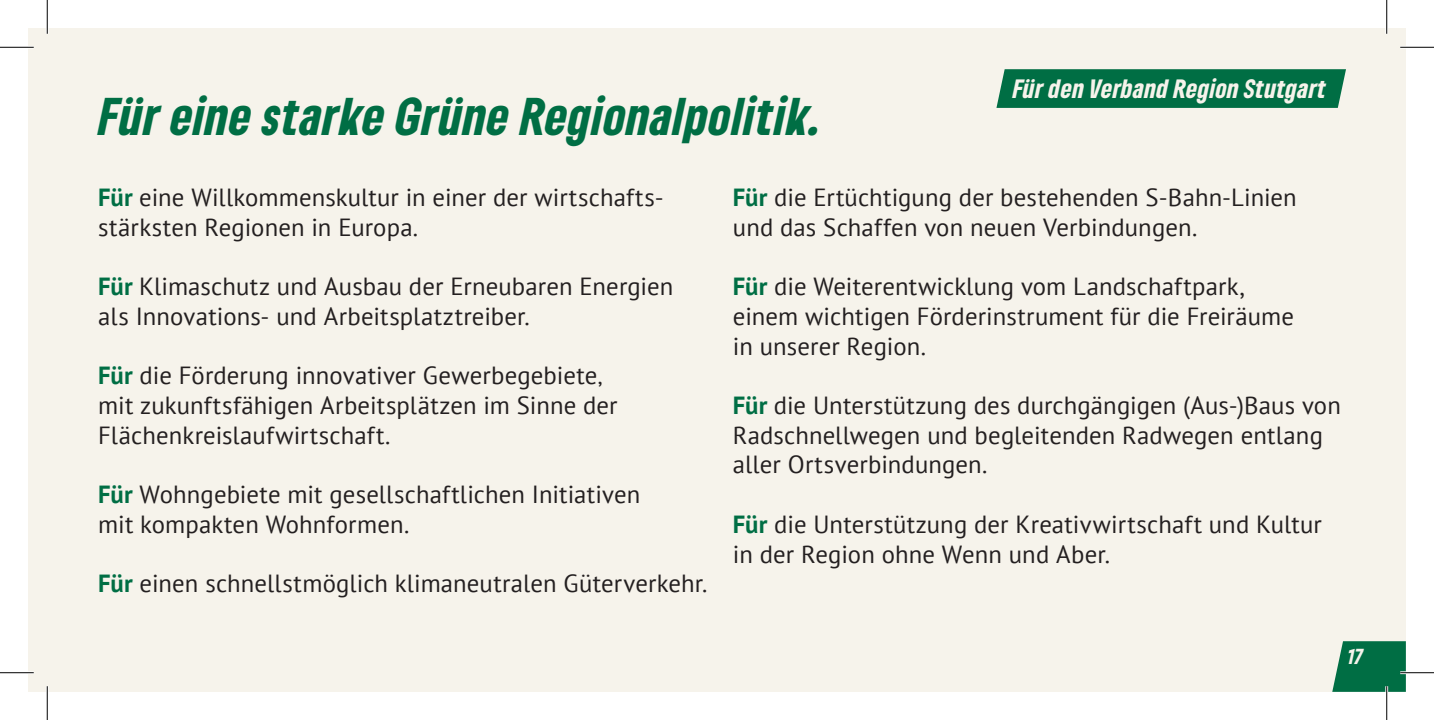
<style>
.page{position:relative;width:1434px;height:720px;background:#fff}
.page>*{position:absolute;margin:0;border:0;box-sizing:border-box;transform-origin:0 0}
.t1{font:italic 900 condensed 49.5px "Gruene Type";letter-spacing:.02em;color:#006e44}
.t2{font:24.75px/29.7px "PT Sans";letter-spacing:.005em;color:#231f20}
.t3{font:italic 900 condensed 24.75px "Gruene Type";letter-spacing:.02em;color:#f6f3eb}
.t4{font:italic 900 condensed 20.25px "Gruene Type";color:#f6f3eb}
.s1{font-weight:700;color:#006e44}
</style>
<div class="page">
<div style="left:28px;top:28px;width:19px;height:663px;background:#f6f3eb"></div>
<div style="left:47px;top:28px;width:1359px;height:663px;background:#f6f3eb"></div>
<svg style="left:1332px;top:641px;width:74px;height:50px;background:#147952"></svg>
<svg style="left:996px;top:69px;width:350px;height:39px;background:#077249"></svg>
<hr style="left:0;top:46px;width:34px;height:3px;background:#fff">
<hr style="left:1400px;top:46px;width:34px;height:3px;background:#fff">
<hr style="left:0;top:671px;width:34px;height:3px;background:#fff">
<hr style="left:1400px;top:671px;width:34px;height:3px;background:#fff">
<hr style="left:46px;top:0;width:3px;height:34px;background:#fff">
<hr style="left:46px;top:686px;width:3px;height:34px;background:#fff">
<hr style="left:1385px;top:0;width:3px;height:34px;background:#fff">
<hr style="left:1385px;top:686px;width:3px;height:34px;background:#fff">
<hr style="left:0;top:47px;width:34px;height:1px;background:#000">
<hr style="left:1400px;top:47px;width:34px;height:1px;background:#000">
<hr style="left:0;top:672px;width:34px;height:1px;background:#000">
<hr style="left:1400px;top:672px;width:34px;height:1px;background:#000">
<hr style="left:47px;top:0;width:1px;height:34px;background:#000">
<hr style="left:47px;top:686px;width:1px;height:34px;background:#000">
<hr style="left:1386px;top:0;width:1px;height:34px;background:#000">
<hr style="left:1386px;top:686px;width:1px;height:34px;background:#000">
<h1 class="t1" style="left:99px;top:84px;width:724px">Für eine starke Grüne Regionalpolitik.</h1>
<p class="t3" style="left:1013px;top:72px;width:315px">Für den Verband Region Stutgart</p>
<p class="t2" style="left:98px;top:182px;width:567px"><span class="s1">Für</span> eine Willkommenskultur in einer der wirtschafts&shy;stärksten Regionen in Europa.</p>
<p class="t2" style="left:98px;top:271px;width:577px"><span class="s1">Für</span> Klimaschutz und Ausbau der Erneubaren Energien als Innovations- und Arbeitsplatztreiber.</p>
<p class="t2" style="left:98px;top:360px;width:521px"><span class="s1">Für</span> die Förderung innovativer Gewerbegebiete‚ mit zukunftsfähigen Arbeitsplätzen im Sinne der<br>Flächenkreislaufwirtschaft.</p>
<p class="t2" style="left:98px;top:479px;width:543px"><span class="s1">Für</span> Wohngebiete mit gesellschaftlichen Initiativen mit kompakten Wohnformen.</p>
<p class="t2" style="left:98px;top:568px;width:611px"><span class="s1">Für</span> einen schnellstmöglich klimaneutralen Güterverkehr.</p>
<p class="t2" style="left:733px;top:182px;width:565px"><span class="s1">Für</span> die Ertüchtigung der bestehenden S-Bahn-Linien und das Schaffen von neuen Verbindungen.</p>
<p class="t2" style="left:733px;top:271px;width:563px"><span class="s1">Für</span> die Weiterentwicklung vom Landschaftpark, einem wichtigen Förderinstrument für die Freiräume in unserer Region.</p>
<p class="t2" style="left:733px;top:390px;width:609px"><span class="s1">Für</span> die Unterstützung des durchgängigen (Aus-)Baus von<br>Radschnellwegen und begleitenden Radwegen entlang aller Ortsverbindungen.</p>
<p class="t2" style="left:733px;top:508px;width:590px"><span class="s1">Für</span> die Unterstützung der Kreativwirtschaft und Kultur in der Region ohne Wenn und Aber.</p>
<p class="t4" style="left:1348px;top:642px;width:16px">17</p>
</div>
